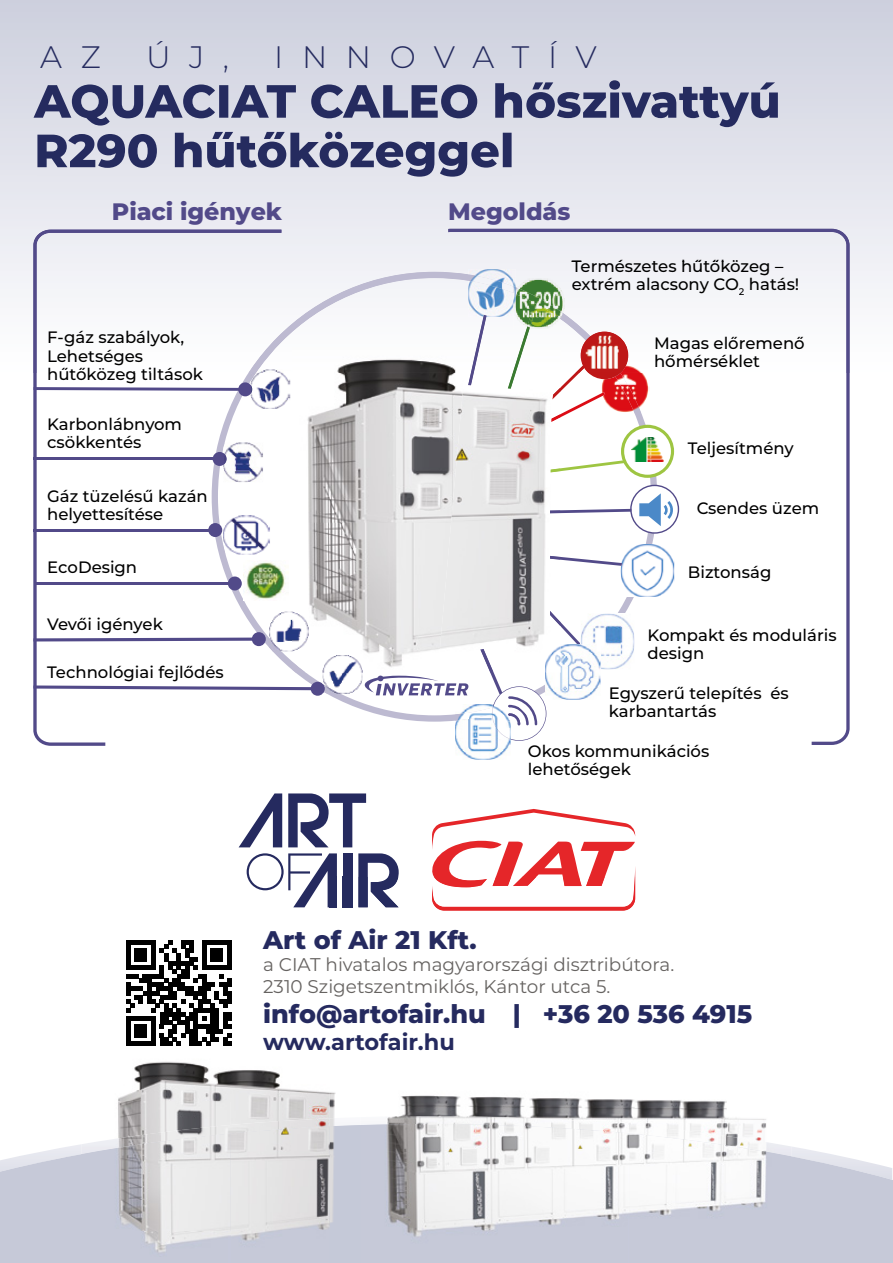
<style>
.page{position:relative;width:893px;height:1263px;background:#fff}
.page>*{position:absolute;margin:0;border:0;box-sizing:border-box;transform-origin:0 0}
.t1{font:300 31.05px "Montserrat";letter-spacing:.6em;color:#252b5f}
.t2{font:800 25.5px "Montserrat";color:#252a5f}
.t3{font:800 23.7px "Montserrat";color:#524a89}
.t4{font:700 22.5px "Montserrat";color:#252a5f}
.t5{font:18.45px/22px "Montserrat";color:#666361}
.t6{font:500 16.5px/18.1px "Montserrat Roman";color:#000}
</style>
<div class="page">
<div style="left:311px;top:682px;width:14px;height:14px;background:#524a89;border-radius:50%"></div>
<img style="left:282px;top:572px;width:4px;height:18px">
<img style="left:323px;top:673px;width:39px;height:21px">
<img style="left:323px;top:684px;width:18px;height:10px">
<svg style="left:282px;top:684px;width:43px;height:9px"></svg>
<img style="left:282px;top:612px;width:10px;height:39px">
<img style="left:282px;top:373px;width:8px;height:33px">
<img style="left:457px;top:745px;width:52px;height:14px">
<img style="left:307px;top:373px;width:57px;height:150px">
<img style="left:292px;top:523px;width:72px;height:150px">
<img style="left:292px;top:661px;width:14px;height:12px">
<svg style="left:432px;top:809px;width:204px;height:68px"></svg>
<svg style="left:247px;top:853px;width:90px;height:54px"></svg>
<div style="left:343px;top:853px;width:9px;height:54px;background:#252a5f"></div>
<svg style="left:358px;top:853px;width:41px;height:24px"></svg>
<svg style="left:239px;top:793px;width:43px;height:54px"></svg>
<svg style="left:288px;top:793px;width:78px;height:54px"></svg>
<svg style="left:33px;top:373px;width:249px;height:373px"></svg>
<svg style="left:455px;top:373px;width:395px;height:372px"></svg>
<div style="left:40px;top:41px;width:557px;height:32px;background:#d4d6e2"></div>
<img style="left:34px;top:80px;width:747px;height:47px">
<img style="left:34px;top:80px;width:741px;height:46px">
<img style="left:37px;top:132px;width:475px;height:45px">
<img style="left:282px;top:272px;width:166px;height:75px">
<svg style="left:364px;top:315px;width:315px;height:426px"></svg>
<div style="left:114px;top:201px;width:168px;height:24px;background:#e9eaf1"></div>
<div style="left:450px;top:202px;width:120px;height:23px;background:#e9eaf1"></div>
<svg style="left:251px;top:373px;width:7px;height:21px"></svg>
<img style="left:337px;top:347px;width:111px;height:26px">
<img style="left:33px;top:230px;width:249px;height:143px">
<img style="left:448px;top:229px;width:402px;height:144px">
<svg style="left:0;top:1144px;width:893px;height:119px;background:#cdd0dd"></svg>
<img style="left:401px;top:1095px;width:326px;height:21px">
<img style="left:432px;top:877px;width:203px;height:34px">
<img style="left:330px;top:877px;width:7px;height:30px">
<img style="left:358px;top:877px;width:41px;height:30px">
<img style="left:387px;top:1116px;width:379px;height:17px">
<img style="left:360px;top:1124px;width:270px;height:139px">
<img style="left:629px;top:1133px;width:162px;height:130px">
<img style="left:118px;top:1061px;width:112px;height:57px">
<img style="left:230px;top:1070px;width:130px;height:193px">
<img style="left:118px;top:1118px;width:212px;height:36px">
<img style="left:81px;top:1133px;width:150px;height:130px">
<svg style="left:126px;top:940px;width:106px;height:106px"></svg>
<h1 class="t1" style="left:40px;top:36px;width:62px">A Z</h1>
<h1 class="t1" style="left:146px;top:36px;width:84px">ÚJ,</h1>
<h1 class="t1" style="left:274px;top:36px;width:324px">INNOVATÍV</h1>
<h3 class="t3" style="left:112px;top:194px;width:172px">Piaci igények</h3>
<h3 class="t3" style="left:448px;top:194px;width:124px">Megoldás</h3>
<p class="t6" style="left:47px;top:328px;width:157px">F-gáz szabályok,<br>Lehetséges hűtőközeg tiltások</p>
<p class="t6" style="left:47px;top:415px;width:136px">Karbonlábnyom csökkentés</p>
<p class="t6" style="left:47px;top:486px;width:162px">Gáz tüzelésű kazán helyettesítése</p>
<p class="t6" style="left:47px;top:558px;width:92px">EcoDesign</p>
<p class="t6" style="left:47px;top:615px;width:117px">Vevői igények</p>
<p class="t6" style="left:47px;top:662px;width:178px">Technológiai fejlődés</p>
<p class="t6" style="left:572px;top:256px;width:229px">Természetes hűtőközeg – extrém alacsony CO<sub>2</sub> hatás!</p>
<p class="t6" style="left:654px;top:334px;width:152px">Magas előremenő hőmérséklet</p>
<p class="t6" style="left:688px;top:438px;width:107px">Teljesítmény</p>
<p class="t6" style="left:697px;top:499px;width:124px">Csendes üzem</p>
<p class="t6" style="left:688px;top:563px;width:85px">Biztonság</p>
<p class="t6" style="left:647px;top:626px;width:191px">Kompakt és moduláris design</p>
<p class="t6" style="left:609px;top:684px;width:181px">Egyszerű telepítés és karbantartás</p>
<p class="t6" style="left:528px;top:742px;width:183px">Okos kommunikációs lehetőségek</p>
<h2 class="t2" style="left:263px;top:921px;width:215px">Art of Air 21 Kft.</h2>
<p class="t5" style="left:263px;top:952px;width:413px">a CIAT hivatalos magyarországi disztribútora.<br>2310 Szigetszentmiklós, Kántor utca 5.</p>
<h2 class="t2" style="left:263px;top:995px;width:490px">info@artofair.hu | +36 20 536 4915</h2>
<h3 class="t4" style="left:263px;top:1026px;width:193px">www.artofair.hu</h3>
</div>
